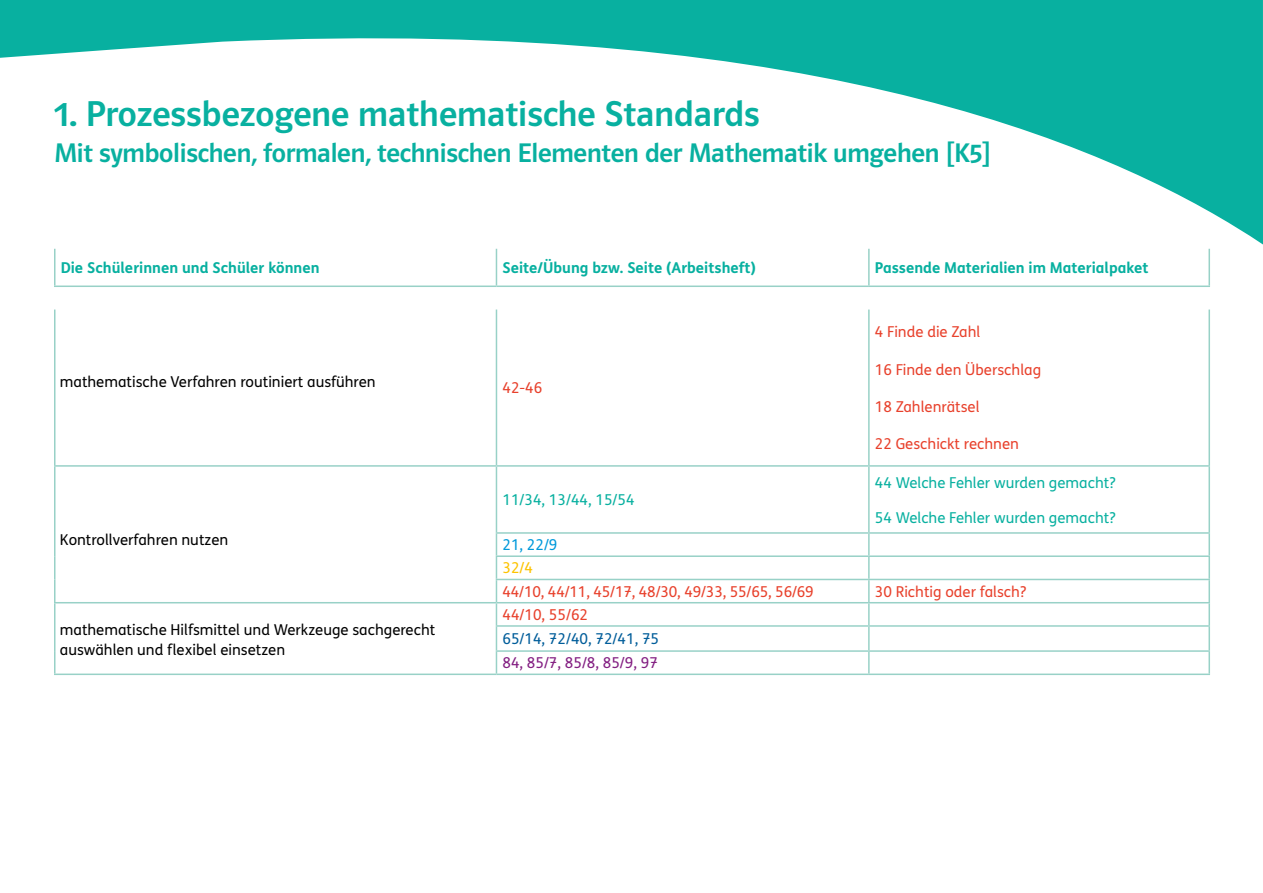
<style>
.page{position:relative;width:1263px;height:893px;background:#fff}
.page>*{position:absolute;margin:0;border:0;box-sizing:border-box;transform-origin:0 0}
.t1{font:36px "Polo ST11 K Krftg";color:#08b0a0}
.t2{font:27px "Polo ST11 K Krftg";letter-spacing:-.01em;color:#08b0a0}
.t3{font:15px "FS Klett GSV";color:#e8412c}
.t4{font:15px/20.2px "FS Klett GSV";color:#000}
.t5{font:700 15px "FS Klett GSV";color:#08b0a0}
.t6{font:15px "FS Klett GSV";color:#08b0a0}
.t7{font:15px "FS Klett GSV";color:#005d9a}
.t8{font:15px "FS Klett GSV";color:#831f82}
.t9{font:15px "FS Klett GSV";color:#0099db}
.t10{font:15px "FS Klett GSV";color:#fdc300}
</style>
<div class="page">
<svg style="left:0;top:0;width:1263px;height:244px"></svg>
<hr style="left:54px;top:249px;width:2px;height:37px;background:#98d1c7">
<hr style="left:496px;top:249px;width:1px;height:37px;background:#98d1c7">
<hr style="left:868px;top:249px;width:2px;height:37px;background:#98d1c7">
<hr style="left:1208px;top:249px;width:2px;height:37px;background:#98d1c7">
<hr style="left:54px;top:286px;width:442px;height:1px;background:#98d1c7">
<hr style="left:496px;top:286px;width:373px;height:1px;background:#98d1c7">
<hr style="left:869px;top:286px;width:341px;height:1px;background:#98d1c7">
<hr style="left:54px;top:310px;width:2px;height:155px;background:#98d1c7">
<hr style="left:496px;top:310px;width:1px;height:155px;background:#98d1c7">
<hr style="left:868px;top:310px;width:2px;height:155px;background:#98d1c7">
<hr style="left:1208px;top:310px;width:2px;height:155px;background:#98d1c7">
<hr style="left:54px;top:467px;width:2px;height:66px;background:#98d1c7">
<hr style="left:496px;top:465px;width:373px;height:2px;background:#98d1c7">
<hr style="left:496px;top:467px;width:1px;height:65px;background:#98d1c7">
<hr style="left:869px;top:465px;width:341px;height:2px;background:#98d1c7">
<hr style="left:868px;top:467px;width:2px;height:65px;background:#98d1c7">
<hr style="left:1208px;top:467px;width:2px;height:65px;background:#98d1c7">
<hr style="left:54px;top:533px;width:2px;height:23px;background:#98d1c7">
<hr style="left:496px;top:532px;width:373px;height:2px;background:#98d1c7">
<hr style="left:869px;top:532px;width:341px;height:2px;background:#98d1c7">
<hr style="left:868px;top:534px;width:2px;height:21px;background:#98d1c7">
<hr style="left:1208px;top:534px;width:2px;height:21px;background:#98d1c7">
<hr style="left:54px;top:556px;width:2px;height:23px;background:#98d1c7">
<hr style="left:496px;top:555px;width:373px;height:2px;background:#98d1c7">
<hr style="left:869px;top:555px;width:341px;height:2px;background:#98d1c7">
<hr style="left:868px;top:557px;width:2px;height:22px;background:#98d1c7">
<hr style="left:1208px;top:557px;width:2px;height:22px;background:#98d1c7">
<hr style="left:54px;top:579px;width:2px;height:23px;background:#98d1c7">
<hr style="left:496px;top:579px;width:373px;height:1px;background:#98d1c7">
<hr style="left:869px;top:579px;width:341px;height:1px;background:#98d1c7">
<hr style="left:868px;top:580px;width:2px;height:22px;background:#98d1c7">
<hr style="left:1208px;top:580px;width:2px;height:22px;background:#98d1c7">
<hr style="left:54px;top:603px;width:2px;height:23px;background:#98d1c7">
<hr style="left:496px;top:602px;width:373px;height:1px;background:#98d1c7">
<hr style="left:869px;top:602px;width:341px;height:1px;background:#98d1c7">
<hr style="left:868px;top:603px;width:2px;height:22px;background:#98d1c7">
<hr style="left:1208px;top:603px;width:2px;height:22px;background:#98d1c7">
<hr style="left:54px;top:626px;width:2px;height:25px;background:#98d1c7">
<hr style="left:496px;top:625px;width:373px;height:2px;background:#98d1c7">
<hr style="left:869px;top:625px;width:341px;height:2px;background:#98d1c7">
<hr style="left:868px;top:627px;width:2px;height:23px;background:#98d1c7">
<hr style="left:1208px;top:627px;width:2px;height:23px;background:#98d1c7">
<hr style="left:54px;top:651px;width:2px;height:23px;background:#98d1c7">
<hr style="left:496px;top:650px;width:373px;height:2px;background:#98d1c7">
<svg style="left:496px;top:534px;width:1px;height:140px"></svg>
<hr style="left:869px;top:650px;width:341px;height:2px;background:#98d1c7">
<hr style="left:868px;top:652px;width:2px;height:22px;background:#98d1c7">
<hr style="left:1208px;top:652px;width:2px;height:22px;background:#98d1c7">
<hr style="left:496px;top:674px;width:373px;height:1px;background:#98d1c7">
<hr style="left:869px;top:674px;width:341px;height:1px;background:#98d1c7">
<hr style="left:54px;top:602px;width:442px;height:1px;background:#98d1c7">
<hr style="left:54px;top:674px;width:442px;height:1px;background:#98d1c7">
<hr style="left:54px;top:465px;width:442px;height:2px;background:#98d1c7">
<h1 class="t1" style="left:54px;top:94px;width:707px">1. Prozessbezogene mathematische Standards</h1>
<h2 class="t2" style="left:54px;top:138px;width:938px">Mit symbolischen, formalen, technischen Elementen der Mathematik umgehen [K5]</h2>
<p class="t5" style="left:61px;top:256px;width:260px">Die Schülerinnen und Schüler können</p>
<p class="t5" style="left:502px;top:256px;width:255px">Seite/Übung bzw. Seite (Arbeitsheft)</p>
<p class="t5" style="left:875px;top:256px;width:275px">Passende Materialien im Materialpaket</p>
<p class="t4" style="left:60px;top:371px;width:317px">mathematische Verfahren routiniert ausführen</p>
<p class="t4" style="left:60px;top:529px;width:170px">Kontrollverfahren nutzen</p>
<p class="t4" style="left:60px;top:619px;width:377px">mathematische Hilfsmittel und Werkzeuge sachgerecht auswählen und flexibel einsetzen</p>
<p class="t3" style="left:502px;top:378px;width:41px">42-46</p>
<p class="t6" style="left:502px;top:489px;width:134px">11/34, 13/44, 15/54</p>
<p class="t3" style="left:875px;top:322px;width:107px">4 Finde die Zahl</p>
<p class="t3" style="left:875px;top:359px;width:168px">16 Finde den Überschlag</p>
<p class="t3" style="left:875px;top:396px;width:106px">18 Zahlenrätsel</p>
<p class="t3" style="left:875px;top:434px;width:146px">22 Geschickt rechnen</p>
<p class="t6" style="left:875px;top:472px;width:242px">44 Welche Fehler wurden gemacht?</p>
<p class="t6" style="left:875px;top:507px;width:242px">54 Welche Fehler wurden gemacht?</p>
<p class="t9" style="left:502px;top:535px;width:57px">21, 22/9</p>
<p class="t10" style="left:502px;top:558px;width:32px">32/4</p>
<p class="t3" style="left:502px;top:581px;width:313px">44/10, 44/11, 45/17, 48/30, 49/33, 55/65, 56/69</p>
<p class="t3" style="left:875px;top:581px;width:153px">30 Richtig oder falsch?</p>
<p class="t3" style="left:502px;top:604px;width:87px">44/10, 55/62</p>
<p class="t7" style="left:502px;top:628px;width:158px">65/14, 72/40, 72/41, 75</p>
<p class="t8" style="left:502px;top:653px;width:157px">84, 85/7, 85/8, 85/9, 97</p>
</div>
